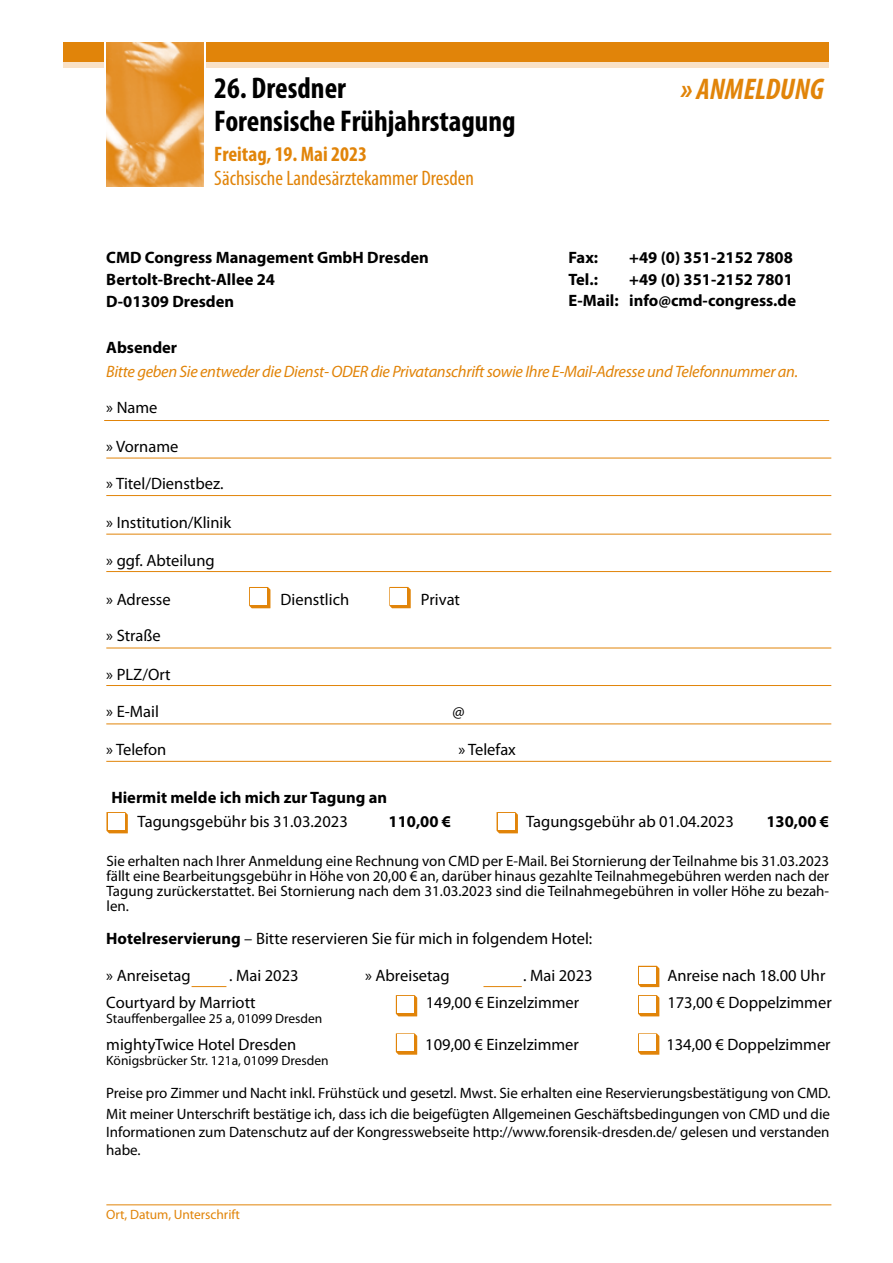
<style>
.page{position:relative;width:893px;height:1263px;background:#fff}
.page>*{position:absolute;margin:0;border:0;box-sizing:border-box;transform-origin:0 0}
.t1{font:700 condensed 30px/33px "Myriad Pro";color:#000}
.t2{font:italic 700 condensed 30px "Myriad Pro";color:#e18409}
.t3{font:condensed 21px "Myriad Pro";color:#e18409}
.t4{font:700 condensed 21px "Myriad Pro";color:#e18409}
.t5{font:16.5px "Myriad Pro";color:#000}
.t6{font:700 16.5px/21.8px "Myriad Pro";color:#000}
.t7{font:italic 16.5px "Myriad Pro";letter-spacing:-.02em;color:#e18409}
.t8{font:15px/15px "Myriad Pro";letter-spacing:-.005em;color:#000}
.t9{font:13.5px "Myriad Pro";color:#000}
.t10{font:13.5px "Myriad Pro";letter-spacing:-.005em;color:#e18409}
.s1{font-weight:700}
</style>
<div class="page">
<div style="left:64px;top:43px;width:40px;height:19px;background:#e18409"></div>
<div style="left:64px;top:62px;width:40px;height:6px;background:#f9e1c6"></div>
<div style="left:206px;top:43px;width:623px;height:19px;background:#e18409"></div>
<div style="left:206px;top:62px;width:623px;height:6px;background:#f9e1c6"></div>
<hr style="left:104px;top:420px;width:725px;height:1px;background:#e18409">
<hr style="left:106px;top:458px;width:725px;height:1px;background:#e18409">
<hr style="left:106px;top:495px;width:725px;height:1px;background:#e18409">
<hr style="left:106px;top:534px;width:725px;height:1px;background:#e18409">
<hr style="left:106px;top:571px;width:725px;height:1px;background:#e18409">
<hr style="left:106px;top:648px;width:725px;height:1px;background:#e18409">
<hr style="left:106px;top:685px;width:725px;height:1px;background:#e18409">
<hr style="left:106px;top:723px;width:725px;height:1px;background:#e18409">
<hr style="left:106px;top:761px;width:725px;height:1px;background:#e18409">
<hr style="left:192px;top:986px;width:34px;height:1px;background:#e18409">
<hr style="left:483px;top:986px;width:39px;height:1px;background:#e18409">
<hr style="left:106px;top:1204px;width:725px;height:1px;background:#e18409">
<svg style="left:249px;top:587px;width:21px;height:21px"></svg>
<div style="left:250px;top:588px;width:17px;height:17px;background:#fff"></div>
<svg style="left:389px;top:587px;width:22px;height:21px"></svg>
<div style="left:390px;top:588px;width:17px;height:17px;background:#fff"></div>
<svg style="left:396px;top:995px;width:21px;height:21px"></svg>
<div style="left:397px;top:996px;width:17px;height:17px;background:#fff"></div>
<svg style="left:638px;top:966px;width:21px;height:21px"></svg>
<div style="left:639px;top:967px;width:17px;height:17px;background:#fff"></div>
<svg style="left:638px;top:995px;width:21px;height:21px"></svg>
<div style="left:639px;top:996px;width:17px;height:17px;background:#fff"></div>
<svg style="left:106px;top:812px;width:22px;height:21px"></svg>
<div style="left:108px;top:813px;width:16px;height:17px;background:#fff"></div>
<svg style="left:497px;top:812px;width:21px;height:21px"></svg>
<div style="left:498px;top:813px;width:17px;height:17px;background:#fff"></div>
<img style="left:106px;top:43px;width:98px;height:144px">
<svg style="left:396px;top:1033px;width:21px;height:22px"></svg>
<div style="left:397px;top:1034px;width:17px;height:17px;background:#fff"></div>
<svg style="left:638px;top:1033px;width:21px;height:22px"></svg>
<div style="left:639px;top:1034px;width:17px;height:17px;background:#fff"></div>
<h1 class="t1" style="left:214px;top:71px;width:303px">26. Dresdner<br>Forensische Frühjahrstagung</h1>
<h1 class="t2" style="left:681px;top:70px;width:145px">» ANMELDUNG</h1>
<h2 class="t4" style="left:214px;top:140px;width:154px">Freitag, 19. Mai 2023</h2>
<h2 class="t3" style="left:214px;top:165px;width:261px">Sächsische Landesärztekammer Dresden</h2>
<p class="t6" style="left:106px;top:246px;width:324px">CMD Congress Management GmbH Dresden<br>Bertolt-Brecht-Allee 24<br>D-01309 Dresden</p>
<p class="t6" style="left:106px;top:336px;width:72px">Absender</p>
<p class="t7" style="left:106px;top:361px;width:693px">Bitte geben Sie entweder die Dienst- ODER die Privatanschrift sowie Ihre E-Mail-Adresse und Telefonnummer an.</p>
<p class="t5" style="left:106px;top:397px;width:53px">» Name</p>
<p class="t5" style="left:106px;top:436px;width:74px">» Vorname</p>
<p class="t5" style="left:106px;top:473px;width:119px">» Titel/Dienstbez.</p>
<p class="t5" style="left:106px;top:512px;width:126px">» Institution/Klinik</p>
<p class="t5" style="left:106px;top:550px;width:110px">» ggf. Abteilung</p>
<p class="t5" style="left:106px;top:589px;width:66px">» Adresse</p>
<p class="t5" style="left:281px;top:589px;width:70px">Dienstlich</p>
<p class="t5" style="left:421px;top:589px;width:41px">Privat</p>
<p class="t5" style="left:106px;top:625px;width:56px">» Straße</p>
<p class="t5" style="left:106px;top:664px;width:66px">» PLZ/Ort</p>
<p class="t5" style="left:106px;top:701px;width:54px">» E-Mail</p>
<p class="t5" style="left:452px;top:701px;width:14px">@</p>
<p class="t5" style="left:106px;top:739px;width:62px">» Telefon</p>
<p class="t5" style="left:458px;top:739px;width:59px">» Telefax</p>
<p class="t6" style="left:569px;top:246px;width:31px">Fax:</p>
<p class="t6" style="left:629px;top:246px;width:165px">+49 (0) 351-2152 7808</p>
<p class="t6" style="left:569px;top:268px;width:31px">Tel.:</p>
<p class="t6" style="left:569px;top:268px;width:229px;line-height:21px;text-align:right">+49 (0) 351-2152 7801<br>E-Mail: info@cmd-congress.de</p>
<p class="t6" style="left:111px;top:786px;width:277px">Hiermit melde ich mich zur Tagung an</p>
<p class="t5" style="left:138px;top:811px;width:212px">Tagungsgebühr bis 31.03.2023</p>
<p class="t6" style="left:388px;top:810px;width:64px">110,00 €</p>
<p class="t5" style="left:526px;top:811px;width:209px">Tagungsgebühr ab 01.04.2023</p>
<p class="t6" style="left:766px;top:810px;width:64px">130,00 €</p>
<p class="t8" style="left:106px;top:853px;width:724px;text-align:justify">Sie erhalten nach Ihrer Anmeldung eine Rechnung von CMD per E-Mail. Bei Stornierung der Teilnahme bis 31.03.2023 fällt eine Bearbeitungsgebühr in Höhe von 20,00 € an, darüber hinaus gezahlte Teilnahmegebühren werden nach der Tagung zurückerstattet. Bei Stornierung nach dem 31.03.2023 sind die Teilnahmegebühren in voller Höhe zu bezah&shy;len.</p>
<p class="t5" style="left:106px;top:928px;width:487px"><span class="s1">Hotelreservierung</span> – Bitte reservieren Sie für mich in folgendem Hotel:</p>
<p class="t5" style="left:106px;top:966px;width:86px">» Anreisetag</p>
<p class="t5" style="left:229px;top:966px;width:71px">. Mai 2023</p>
<p class="t5" style="left:365px;top:966px;width:86px">» Abreisetag</p>
<p class="t5" style="left:523px;top:966px;width:71px">. Mai 2023</p>
<p class="t5" style="left:667px;top:966px;width:160px">Anreise nach 18.00 Uhr</p>
<p class="t5" style="left:106px;top:992px;width:151px">Courtyard by Marriott</p>
<p class="t5" style="left:426px;top:992px;width:155px">149,00 € Einzelzimmer</p>
<p class="t5" style="left:667px;top:992px;width:166px">173,00 € Doppelzimmer</p>
<p class="t9" style="left:106px;top:1010px;width:218px">Stauffenbergallee 25 a, 01099 Dresden</p>
<p class="t5" style="left:106px;top:1034px;width:192px">mightyTwice Hotel Dresden</p>
<p class="t5" style="left:425px;top:1034px;width:155px">109,00 € Einzelzimmer</p>
<p class="t5" style="left:666px;top:1034px;width:166px">134,00 € Doppelzimmer</p>
<p class="t9" style="left:106px;top:1052px;width:224px">Königsbrücker Str. 121a, 01099 Dresden</p>
<p class="t8" style="left:106px;top:1082px;width:726px;line-height:21px">Preise pro Zimmer und Nacht inkl. Frühstück und gesetzl. Mwst. Sie erhalten eine Reservierungsbestätigung von CMD.<br>Mit meiner Unterschrift bestätige ich, dass ich die beigefügten Allgemeinen Geschäftsbedingungen von CMD und die</p>
<p class="t8" style="left:106px;top:1123px;width:725px;line-height:18px">Informationen zum Datenschutz auf der Kongresswebseite http://www.forensik-dresden.de/ gelesen und verstanden habe.</p>
<p class="t10" style="left:106px;top:1206px;width:135px">Ort, Datum, Unterschrift</p>
</div>
